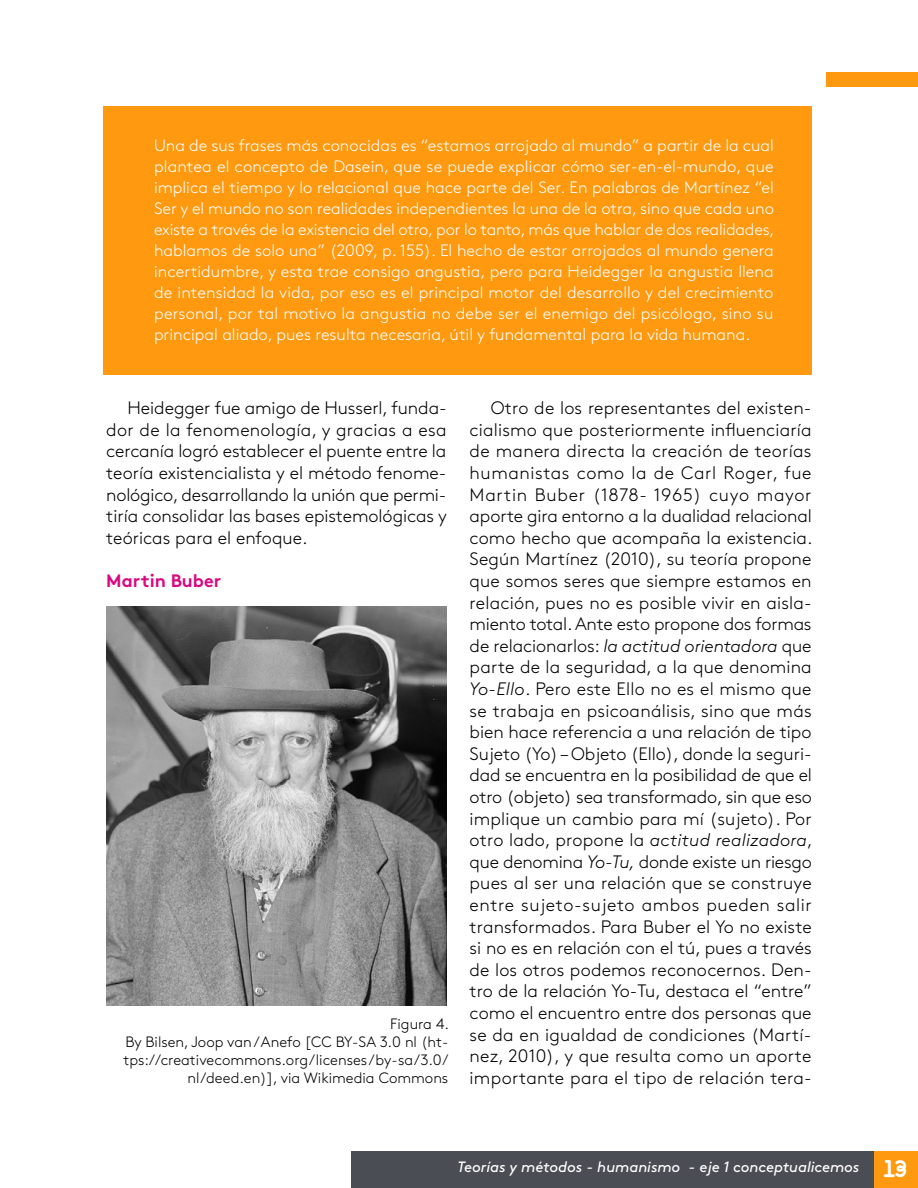
<style>
.page{position:relative;width:918px;height:1188px;background:#fff}
.page>*{position:absolute;margin:0;border:0;box-sizing:border-box;transform-origin:0 0}
.t1{font:300 18px/21.6px "Brown Std";letter-spacing:.005em;color:#000;text-align:justify}
.t2{font:18px "Brown Std Bold Alt";color:#da0881}
.t3{font:300 16.5px/21px "Brown Std";color:#fff;text-align:justify}
.t4{font:300 15px/18px "Brown Std";color:#000;text-align:right}
.t5{font:italic 15px "Brown Std";letter-spacing:-.005em;color:#fff}
.s1{font-style:italic}
.s2{font-family:"Areandina Voz";font-style:normal;font-size:24px}
</style>
<div class="page">
<div style="left:826px;top:72px;width:92px;height:15px;background:#ff990f"></div>
<div style="left:873px;top:1151px;width:45px;height:37px;background:#ff990f"></div>
<div style="left:351px;top:1151px;width:522px;height:37px;background:#4a4d54"></div>
<div style="left:103px;top:106px;width:709px;height:269px;background:#ff990f"></div>
<img style="left:106px;top:607px;width:340px;height:399px">
<p class="t3" style="left:154px;top:135px;width:622px">Una de sus frases más conocidas es “estamos arrojado al mundo” a partir de la cual plantea el concepto de Dasein, que se puede explicar cómo ser-en-el-mundo, que implica el tiempo y lo relacional que hace parte del Ser. En palabras de Martínez “el Ser y el mundo no son realidades independientes la una de la otra, sino que cada uno existe a través de la existencia del otro, por lo tanto, más que hablar de dos realidades, hablamos de solo una” (2009, p. 155). El hecho de estar arrojados al mundo genera incertidumbre, y esta trae consigo angustia, pero para Heidegger la angustia llena de intensidad la vida, por eso es el principal motor del desarrollo y del crecimiento personal, por tal motivo la angustia no debe ser el enemigo del psicólogo, sino su principal aliado, pues resulta necesaria, útil y fundamental para la vida humana.</p>
<p class="t1" style="left:106px;top:397px;width:342px;text-indent:21px">Heidegger fue amigo de Husserl, funda&shy;dor de la fenomenología, y gracias a esa cercanía logró establecer el puente entre la teoría existencialista y el método fenome&shy;nológico, desarrollando la unión que permi&shy;tiría consolidar las bases epistemológicas y teóricas para el enfoque.</p>
<p class="t2" style="left:106px;top:569px;width:116px">Martin Buber</p>
<p class="t4" style="left:124px;top:1015px;width:326px">Figura 4.<br>By Bilsen, Joop van / Anefo [CC BY-SA 3. 0 nl (ht&shy;tps://creativecommons.org/licenses/by-sa/3. 0/ nl/deed.en)], via Wikimedia Commons</p>
<p class="t1" style="left:470px;top:397px;width:345px;text-align:left;text-indent:21px">Otro de los representantes del existen&shy;cialismo que posteriormente influenciaría de manera directa la creación de teorías humanistas como la de Carl Roger, fue Martin Buber (1878- 1965) cuyo mayor aporte gira entorno a la dualidad relacional como hecho que acompaña la existencia.<br>Según Martínez (2010), su teoría propone que somos seres que siempre estamos en relación, pues no es posible vivir en aisla&shy;miento total. Ante esto propone dos formas de relacionarlos: <span class="s1">la actitud orientadora</span> que parte de la seguridad, a la que denomina <span class="s1">Yo-Ello</span>. Pero este Ello no es el mismo que se trabaja en psicoanálisis, sino que más bien hace referencia a una relación de tipo Sujeto (Yo) – Objeto (Ello), donde la seguri&shy;dad se encuentra en la posibilidad de que el otro (objeto) sea transformado, sin que eso implique un cambio para mí (sujeto). Por otro lado, propone la <span class="s1">actitud realizadora</span>, que denomina <span class="s1">Yo-Tu,</span> donde existe un riesgo pues al ser una relación que se construye entre sujeto-sujeto ambos pueden salir transformados. Para Buber el Yo no existe si no es en relación con el tú, pues a través de los otros podemos reconocernos. Den&shy;tro de la relación Yo-Tu, destaca el “entre” como el encuentro entre dos personas que se da en igualdad de condiciones (Martí&shy;nez, 2010), y que resulta como un aporte importante para el tipo de relación tera-</p>
<p class="t5" style="left:458px;top:1158px;width:451px">Teorías y métodos - humanismo - eje 1 conceptualicemos <span class="s2">13</span></p>
</div>
